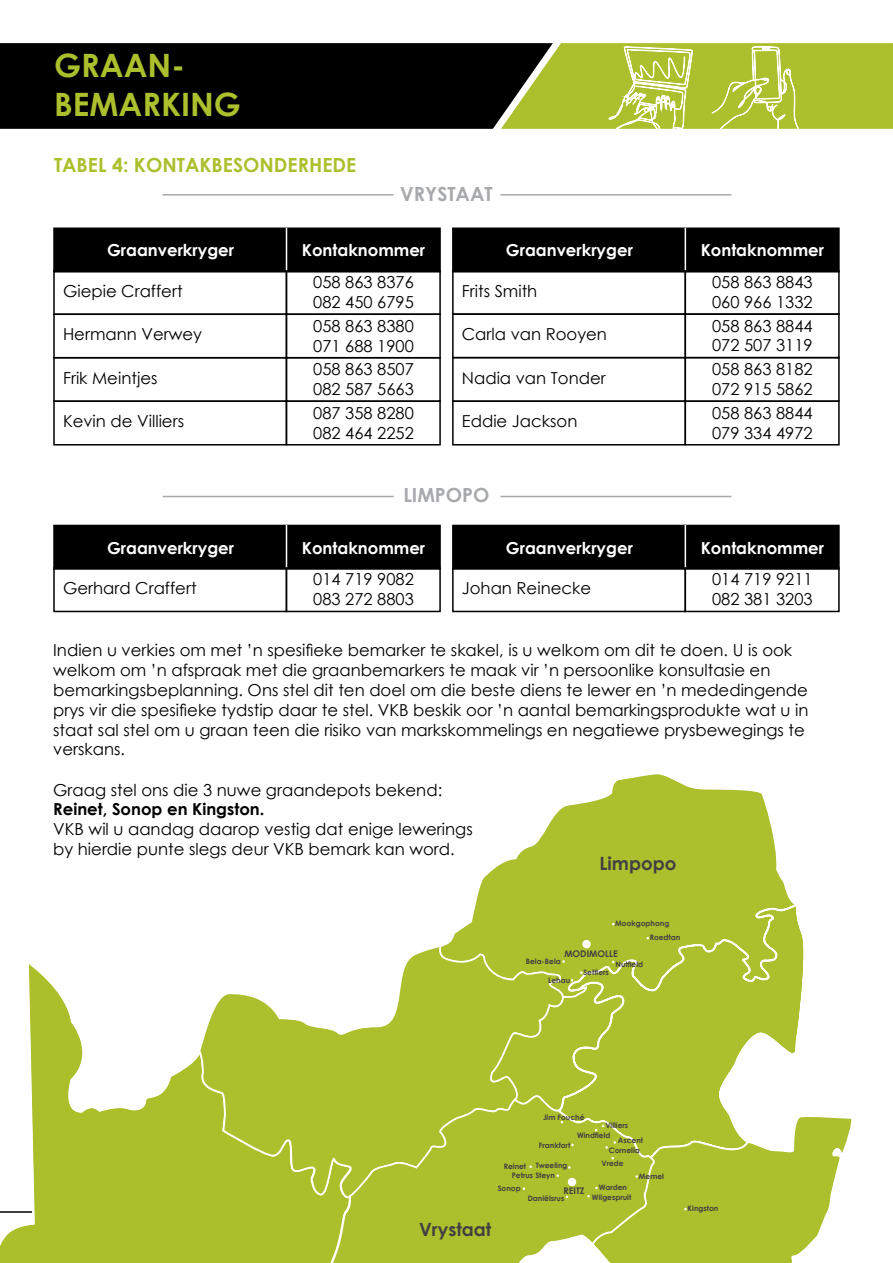
<style>
.page{position:relative;width:893px;height:1263px;background:#fff}
.page>*{position:absolute;margin:0;border:0;box-sizing:border-box;transform-origin:0 0}
.t1{font:700 32.25px/38.7px "Century Gothic";color:#abc02c}
.t2{font:700 19.5px "Century Gothic";color:#abc02c}
.t3{font:700 19.5px "Century Gothic";color:#a7a9ac}
.t4{font:700 18.3px "Century Gothic";color:#414042}
.t5{font:16.5px/19.8px "Century Gothic";color:#000}
.t6{font:700 16.5px "Century Gothic";color:#fff}
.t7{font:700 16.5px "Century Gothic";color:#000}
.t8{font:700 9.15px "Century Gothic";color:#414042}
.t9{font:700 7.5px/10.2px "Century Gothic";color:#414042}
</style>
<div class="page">
<div style="left:0;top:43px;width:501px;height:86px;background:#000"></div>
<svg style="left:501px;top:43px;width:392px;height:86px;background:#a8ba3f"></svg>
<div style="left:286px;top:270px;width:155px;height:45px;border:2px solid #000"></div>
<div style="left:685px;top:270px;width:155px;height:45px;border:2px solid #000"></div>
<div style="left:53px;top:313px;width:234px;height:45px;border:2px solid #000"></div>
<div style="left:452px;top:313px;width:234px;height:45px;border:2px solid #000"></div>
<div style="left:286px;top:313px;width:155px;height:45px;border:2px solid #000"></div>
<div style="left:685px;top:313px;width:155px;height:45px;border:2px solid #000"></div>
<div style="left:53px;top:400px;width:234px;height:45px;border:2px solid #000"></div>
<div style="left:452px;top:400px;width:234px;height:45px;border:2px solid #000"></div>
<div style="left:452px;top:357px;width:234px;height:45px;border:2px solid #000"></div>
<div style="left:286px;top:400px;width:155px;height:45px;border:2px solid #000"></div>
<div style="left:685px;top:400px;width:155px;height:45px;border:2px solid #000"></div>
<div style="left:685px;top:357px;width:155px;height:45px;border:2px solid #000"></div>
<div style="left:54px;top:228px;width:232px;height:44px;background:#000"></div>
<div style="left:53px;top:227px;width:234px;height:45px;border:2px solid #000"></div>
<div style="left:453px;top:228px;width:232px;height:44px;background:#000"></div>
<div style="left:452px;top:227px;width:234px;height:45px;border:2px solid #000"></div>
<div style="left:286px;top:228px;width:154px;height:44px;background:#000"></div>
<div style="left:286px;top:227px;width:155px;height:45px;border:2px solid #000"></div>
<div style="left:685px;top:228px;width:154px;height:44px;background:#000"></div>
<div style="left:685px;top:227px;width:155px;height:45px;border:2px solid #000"></div>
<hr style="left:286px;top:227px;width:1px;height:43px;background:#fff">
<hr style="left:685px;top:227px;width:1px;height:43px;background:#fff">
<hr style="left:500px;top:194px;width:231px;height:2px;background:#a7a9ac">
<hr style="left:500px;top:496px;width:231px;height:1px;background:#a7a9ac">
<hr style="left:163px;top:194px;width:231px;height:2px;background:#a7a9ac">
<hr style="left:163px;top:496px;width:231px;height:1px;background:#a7a9ac">
<div style="left:53px;top:357px;width:234px;height:45px;border:2px solid #000"></div>
<div style="left:286px;top:357px;width:155px;height:45px;border:2px solid #000"></div>
<svg style="left:0;top:964px;width:309px;height:299px"></svg>
<svg style="left:449px;top:774px;width:344px;height:169px;fill:#abc02c"></svg>
<svg style="left:197px;top:943px;width:358px;height:258px"></svg>
<svg style="left:199px;top:946px;width:356px;height:251px;fill:#abc02c"></svg>
<svg style="left:555px;top:903px;width:249px;height:68px;background:#b0c338"></svg>
<svg style="left:309px;top:1090px;width:179px;height:173px"></svg>
<div style="left:311px;top:1096px;width:177px;height:167px;background:#abc02c"></div>
<div style="left:582px;top:940px;width:9px;height:8px;background:#fff;border-radius:50%"></div>
<svg style="left:488px;top:971px;width:364px;height:292px"></svg>
<div style="left:53px;top:567px;width:234px;height:45px;border:2px solid #000"></div>
<div style="left:286px;top:567px;width:155px;height:45px;border:2px solid #000"></div>
<div style="left:54px;top:525px;width:232px;height:44px;background:#000"></div>
<div style="left:53px;top:525px;width:234px;height:45px;border:2px solid #000"></div>
<div style="left:286px;top:525px;width:154px;height:44px;background:#000"></div>
<div style="left:286px;top:525px;width:155px;height:45px;border:2px solid #000"></div>
<hr style="left:286px;top:525px;width:1px;height:42px;background:#fff">
<div style="left:452px;top:567px;width:234px;height:45px;border:2px solid #000"></div>
<div style="left:685px;top:567px;width:155px;height:45px;border:2px solid #000"></div>
<div style="left:453px;top:525px;width:232px;height:44px;background:#000"></div>
<div style="left:452px;top:525px;width:234px;height:45px;border:2px solid #000"></div>
<div style="left:685px;top:525px;width:154px;height:44px;background:#000"></div>
<div style="left:685px;top:525px;width:155px;height:45px;border:2px solid #000"></div>
<hr style="left:685px;top:525px;width:1px;height:42px;background:#fff">
<h1 class="t1" style="left:54px;top:45px;width:188px">GRAAN-<br>BEMARKING</h1>
<p class="t2" style="left:54px;top:150px;width:304px">TABEL 4: KONTAKBESONDERHEDE</p>
<p class="t3" style="left:400px;top:179px;width:94px">VRYSTAAT</p>
<p class="t6" style="left:107px;top:238px;width:129px">Graanverkryger</p>
<p class="t6" style="left:302px;top:238px;width:125px">Kontaknommer</p>
<p class="t6" style="left:506px;top:238px;width:129px">Graanverkryger</p>
<p class="t6" style="left:701px;top:238px;width:125px">Kontaknommer</p>
<p class="t5" style="left:63px;top:281px;width:121px">Giepie Craffert</p>
<p class="t5" style="left:313px;top:272px;width:102px">058 863 8376<br>082 450 6795</p>
<p class="t5" style="left:462px;top:281px;width:77px">Frits Smith</p>
<p class="t5" style="left:712px;top:272px;width:102px">058 863 8843<br>060 966 1332</p>
<p class="t5" style="left:63px;top:324px;width:140px">Hermann Verwey</p>
<p class="t5" style="left:462px;top:324px;width:147px">Carla van Rooyen</p>
<p class="t5" style="left:313px;top:316px;width:102px">058 863 8380<br>071 688 1900</p>
<p class="t5" style="left:712px;top:315px;width:102px">058 863 8844<br>072 507 3119</p>
<p class="t5" style="left:63px;top:368px;width:96px">Frik Meintjes</p>
<p class="t5" style="left:313px;top:359px;width:102px">058 863 8507<br>082 587 5663</p>
<p class="t5" style="left:462px;top:368px;width:145px">Nadia van Tonder</p>
<p class="t5" style="left:712px;top:359px;width:102px">058 863 8182<br>072 915 5862</p>
<p class="t5" style="left:313px;top:403px;width:102px">087 358 8280<br>082 464 2252</p>
<p class="t5" style="left:712px;top:403px;width:102px">058 863 8844<br>079 334 4972</p>
<p class="t5" style="left:63px;top:411px;width:123px">Kevin de Villiers</p>
<p class="t5" style="left:462px;top:411px;width:117px">Eddie Jackson</p>
<p class="t3" style="left:403px;top:480px;width:88px">LIMPOPO</p>
<p class="t6" style="left:107px;top:535px;width:129px">Graanverkryger</p>
<p class="t6" style="left:302px;top:535px;width:125px">Kontaknommer</p>
<p class="t6" style="left:506px;top:535px;width:129px">Graanverkryger</p>
<p class="t6" style="left:701px;top:535px;width:125px">Kontaknommer</p>
<p class="t5" style="left:63px;top:578px;width:135px">Gerhard Craffert</p>
<p class="t5" style="left:313px;top:569px;width:102px">014 719 9082<br>083 272 8803</p>
<p class="t5" style="left:462px;top:578px;width:131px">Johan Reinecke</p>
<p class="t5" style="left:712px;top:569px;width:102px">014 719 9211<br>082 381 3203</p>
<p class="t5" style="left:53px;top:640px;width:757px">Indien u verkies om met ’n spesifieke bemarker te skakel, is u welkom om dit te doen. U is ook welkom om ’n afspraak met die graanbemarkers te maak vir ’n persoonlike konsultasie en bemarkingsbeplanning. Ons stel dit ten doel om die beste diens te lewer en ’n mededingende prys vir die spesifieke tydstip daar te stel. VKB beskik oor ’n aantal bemarkingsprodukte wat u in staat sal stel om u graan teen die risiko van markskommelings en negatiewe prysbewegings te verskans.</p>
<p class="t5" style="left:53px;top:779px;width:390px">Graag stel ons die 3 nuwe graandepots bekend:</p>
<p class="t7" style="left:53px;top:797px;width:213px">Reinet, Sonop en Kingston.</p>
<p class="t5" style="left:53px;top:819px;width:421px">VKB wil u aandag daarop vestig dat enige lewerings by hierdie punte slegs deur VKB bemark kan word.</p>
<p class="t4" style="left:600px;top:849px;width:78px">Limpopo</p>
<p class="t9" style="left:615px;top:918px;width:56px">Mookgophong</p>
<p class="t9" style="left:615px;top:959px;width:29px">Nutfield</p>
<p class="t9" style="left:650px;top:932px;width:32px">Roedtan</p>
<p class="t8" style="left:564px;top:946px;width:55px">MODIMOLLE</p>
<p class="t9" style="left:526px;top:955px;width:36px">Bela-Bela</p>
<p class="t9" style="left:548px;top:974px;width:24px">Lehau</p>
<p class="t9" style="left:583px;top:967px;width:27px">Settlers</p>
<p class="t9" style="left:543px;top:1111px;width:43px">Jim Fouché</p>
<p class="t9" style="left:577px;top:1119px;width:53px;text-indent:28px">Villiers<br>Windfield</p>
<p class="t9" style="left:618px;top:1135px;width:27px">Ascent</p>
<p class="t9" style="left:539px;top:1140px;width:33px">Frankfort</p>
<p class="t9" style="left:609px;top:1144px;width:32px">Cornelia</p>
<p class="t9" style="left:601px;top:1158px;width:24px">Vrede</p>
<p class="t9" style="left:536px;top:1160px;width:33px">Tweeling</p>
<p class="t9" style="left:504px;top:1161px;width:24px">Reinet</p>
<p class="t9" style="left:498px;top:1183px;width:24px">Sonop</p>
<p class="t9" style="left:512px;top:1170px;width:45px">Petrus Steyn</p>
<p class="t9" style="left:639px;top:1170px;width:27px">Memel</p>
<p class="t9" style="left:599px;top:1182px;width:30px">Warden</p>
<p class="t8" style="left:563px;top:1184px;width:23px">REITZ</p>
<p class="t9" style="left:592px;top:1191px;width:41px">Wilgespruit</p>
<p class="t9" style="left:528px;top:1192px;width:38px">Daniëlsrus</p>
<p class="t4" style="left:419px;top:1215px;width:74px">Vrystaat</p>
<p class="t9" style="left:688px;top:1203px;width:32px">Kingston</p>
</div>
